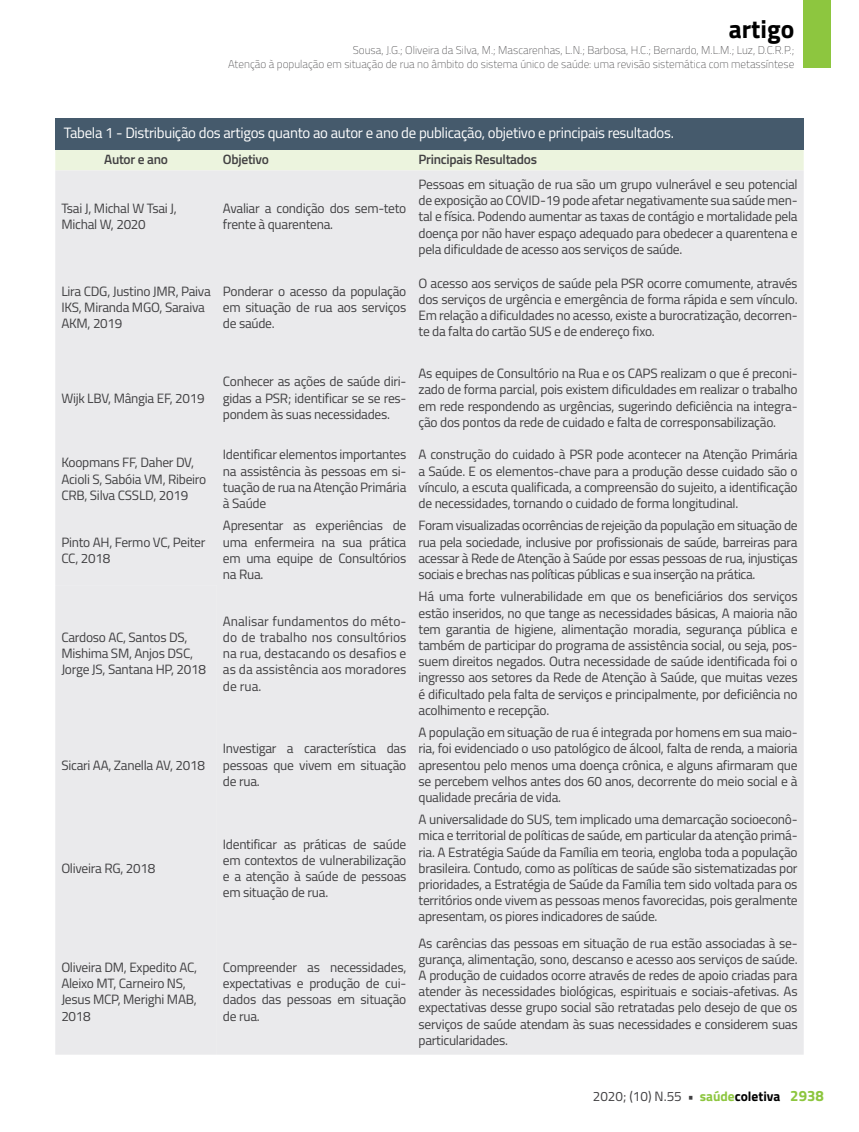
<style>
.page{position:relative;width:859px;height:1132px;background:#fff}
.page>*{position:absolute;margin:0;border:0;box-sizing:border-box;transform-origin:0 0}
.t1{font:700 25.5px "Titillium";color:#000}
.t2{font:15px "Titillium";letter-spacing:-.02em;color:#fff}
.t3{font:13.5px/16.2px "Titillium";letter-spacing:-.02em;color:#414042;text-align:justify}
.t4{font:600 13.5px "Titillium";letter-spacing:-.02em;color:#414042}
.t5{font:100 11.25px/13.5px "Titillium";color:#414042;text-align:right}
.s1{font-weight:700}
.s2{font-weight:700;color:#8dc63f}
.s3{font-weight:700;color:#000}
.s4{font-weight:700;font-size:15px;color:#8dc63f}
</style>
<div class="page">
<div style="left:804px;top:0;width:27px;height:68px;background:#8dc63f"></div>
<div style="left:55px;top:149px;width:749px;height:21px;background:#ecf4de"></div>
<div style="left:55px;top:170px;width:749px;height:884px;background:#eaeaec"></div>
<div style="left:55px;top:585px;width:162px;height:469px;background:#eaeaec"></div>
<div style="left:55px;top:118px;width:749px;height:31px;background:#455a6c"></div>
<h1 class="t1" style="left:729px;top:10px;width:67px">artigo</h1>
<p class="t5" style="left:228px;top:43px;width:568px">Sousa, J.G.; Oliveira da Silva, M.; Mascarenhas, L.N.; Barbosa, H.C.; Bernardo, M.L.M.; Luz, D.C.R.P.;<br>Atenção à população em situação de rua no âmbito do sistema único de saúde: uma revisão sistemática com metassíntese</p>
<p class="t2" style="left:64px;top:122px;width:611px">Tabela 1 - Distribuição dos artigos quanto ao autor e ano de publicação, objetivo e principais resultados.</p>
<p class="t4" style="left:104px;top:149px;width:65px">Autor e ano</p>
<p class="t4" style="left:223px;top:149px;width:48px">Objetivo</p>
<p class="t4" style="left:418px;top:149px;width:120px">Principais Resultados</p>
<p class="t3" style="left:61px;top:200px;width:117px">Tsai J, Michal W Tsai J,<br>Michal W, 2020</p>
<p class="t3" style="left:223px;top:200px;width:185px">Avaliar a condição dos sem-teto frente à quarentena.</p>
<p class="t3" style="left:418px;top:175px;width:381px">Pessoas em situação de rua são um grupo vulnerável e seu potencial de exposição ao COVID-19 pode afetar negativamente sua saúde men&shy;tal e física. Podendo aumentar as taxas de contágio e mortalidade pela doença por não haver espaço adequado para obedecer a quarentena e pela dificuldade de acesso aos serviços de saúde.</p>
<p class="t3" style="left:61px;top:282px;width:151px;text-align:left">Lira CDG, Justino JMR, Paiva<br>IKS, Miranda MGO, Saraiva<br>AKM, 2019</p>
<p class="t3" style="left:223px;top:282px;width:185px">Ponderar o acesso da população em situação de rua aos serviços de saúde.</p>
<p class="t3" style="left:418px;top:274px;width:381px">O acesso aos serviços de saúde pela PSR ocorre comumente, através dos serviços de urgência e emergência de forma rápida e sem vínculo.<br>Em relação a dificuldades no acesso, existe a burocratização, decorren&shy;te da falta do cartão SUS e de endereço fixo.</p>
<p class="t3" style="left:61px;top:389px;width:145px">Wijk LBV, Mângia EF, 2019</p>
<p class="t3" style="left:223px;top:373px;width:185px">Conhecer as ações de saúde diri&shy;gidas a PSR; identificar se se res&shy;pondem às suas necessidades.</p>
<p class="t3" style="left:418px;top:364px;width:381px">As equipes de Consultório na Rua e os CAPS realizam o que é preconi&shy;zado de forma parcial, pois existem dificuldades em realizar o trabalho em rede respondendo as urgências, sugerindo deficiência na integra&shy;ção dos pontos da rede de cuidado e falta de corresponsabilização.</p>
<p class="t3" style="left:61px;top:454px;width:146px;text-align:left">Koopmans FF, Daher DV,<br>Acioli S, Sabóia VM, Ribeiro<br>CRB, Silva CSSLD, 2019</p>
<p class="t3" style="left:223px;top:445px;width:185px">Identificar elementos importantes na assistência às pessoas em si&shy;tuação de rua na Atenção Primária à Saúde</p>
<p class="t3" style="left:418px;top:445px;width:381px">A construção do cuidado à PSR pode acontecer na Atenção Primária a Saúde. E os elementos-chave para a produção desse cuidado são o vínculo, a escuta qualificada, a compreensão do sujeito, a identificação de necessidades, tornando o cuidado de forma longitudinal.</p>
<p class="t3" style="left:61px;top:533px;width:146px">Pinto AH, Fermo VC, Peiter<br>CC, 2018</p>
<p class="t3" style="left:223px;top:516px;width:185px">Apresentar as experiências de uma enfermeira na sua prática em uma equipe de Consultórios na Rua.</p>
<p class="t3" style="left:418px;top:516px;width:381px">Foram visualizadas ocorrências de rejeição da população em situação de rua pela sociedade, inclusive por profissionais de saúde, barreiras para acessar à Rede de Atenção à Saúde por essas pessoas de rua, injustiças sociais e brechas nas políticas públicas e sua inserção na prática.</p>
<p class="t3" style="left:61px;top:628px;width:146px;text-align:left">Cardoso AC, Santos DS,<br>Mishima SM, Anjos DSC,<br>Jorge JS, Santana HP, 2018</p>
<p class="t3" style="left:223px;top:612px;width:185px">Analisar fundamentos do méto&shy;do de trabalho nos consultórios na rua, destacando os desafios e as da assistência aos moradores de rua.</p>
<p class="t3" style="left:61px;top:755px;width:145px">Sicari AA, Zanella AV, 2018</p>
<p class="t3" style="left:223px;top:739px;width:185px">Investigar a característica das pessoas que vivem em situação de rua.</p>
<p class="t3" style="left:61px;top:859px;width:96px">Oliveira RG, 2018</p>
<p class="t3" style="left:223px;top:834px;width:185px">Identificar as práticas de saúde em contextos de vulnerabilização e a atenção à saúde de pessoas em situação de rua.</p>
<p class="t3" style="left:61px;top:958px;width:137px;text-align:left">Oliveira DM, Expedito AC,<br>Aleixo MT, Carneiro NS,<br>Jesus MCP, Merighi MAB,<br>2018</p>
<p class="t3" style="left:223px;top:958px;width:185px">Compreender as necessidades, expectativas e produção de cui&shy;dados das pessoas em situação de rua.</p>
<p class="t3" style="left:418px;top:587px;width:381px">Há uma forte vulnerabilidade em que os beneficiários dos serviços estão inseridos, no que tange as necessidades básicas, A maioria não tem garantia de higiene, alimentação moradia, segurança pública e também de participar do programa de assistência social, ou seja, pos&shy;suem direitos negados. Outra necessidade de saúde identificada foi o ingresso aos setores da Rede de Atenção à Saúde, que muitas vezes é dificultado pela falta de serviços e principalmente, por deficiência no acolhimento e recepção.</p>
<p class="t3" style="left:418px;top:723px;width:381px">A população em situação de rua é integrada por homens em sua maio&shy;ria, foi evidenciado o uso patológico de álcool, falta de renda, a maioria apresentou pelo menos uma doença crônica, e alguns afirmaram que se percebem velhos antes dos 60 anos, decorrente do meio social e à qualidade precária de vida.</p>
<p class="t3" style="left:418px;top:810px;width:381px">A universalidade do SUS, tem implicado uma demarcação socioeconô&shy;mica e territorial de políticas de saúde, em particular da atenção primá&shy;ria. A Estratégia Saúde da Família em teoria, engloba toda a população brasileira. Contudo, como as políticas de saúde são sistematizadas por prioridades, a Estratégia de Saúde da Família tem sido voltada para os territórios onde vivem as pessoas menos favorecidas, pois geralmente apresentam, os piores indicadores de saúde.</p>
<p class="t3" style="left:418px;top:933px;width:381px">As carências das pessoas em situação de rua estão associadas à se&shy;gurança, alimentação, sono, descanso e acesso aos serviços de saúde.<br>A produção de cuidados ocorre através de redes de apoio criadas para atender às necessidades biológicas, espirituais e sociais-afetivas. As expectativas desse grupo social são retratadas pelo desejo de que os serviços de saúde atendam às suas necessidades e considerem suas particularidades.</p>
<p class="t3" style="left:593px;top:1087px;width:233px">2020; (10) N.55 <span class="s1">•</span> <span class="s2">saúde</span><span class="s3">coletiva</span> <span class="s4">2938</span></p>
</div>
